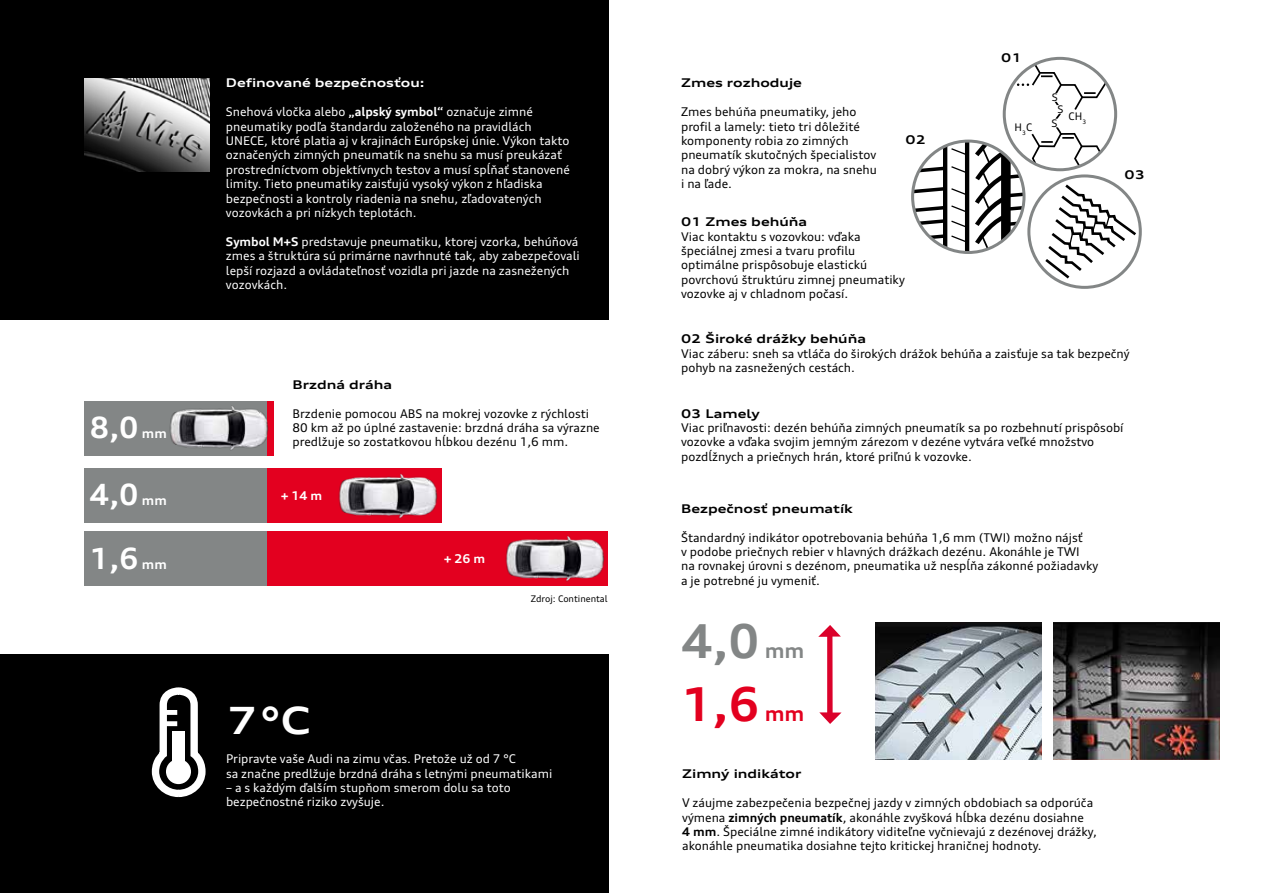
<style>
.page{position:relative;width:1263px;height:893px;background:#fff}
.page>*{position:absolute;margin:0;border:0;box-sizing:border-box;transform-origin:0 0}
.t1{font:700 46.65px "Audi Type";color:#838686}
.t2{font:700 46.65px "Audi Type";color:#e3001f}
.t3{font:700 expanded 37.5px "Audi Type";color:#fff}
.t4{font:700 29.25px "Audi Type";color:#fff}
.t5{font:700 20.55px "Audi Type";color:#838686}
.t6{font:700 20.55px "Audi Type";color:#e3001f}
.t7{font:700 12.9px "Audi Type";color:#fff}
.t8{font:700 12.15px "Audi Type";color:#fff}
.t9{font:12px/14.4px "Audi Type";color:#000}
.t10{font:12px/14.4px "Audi Type";color:#fff}
.t11{font:700 expanded 12px "Audi Type";color:#000}
.t12{font:700 expanded 12px "Audi Type";color:#fff}
.t13{font:10.35px/12px "Audi Type";color:#000;text-align:center}
.t14{font:9px "Audi Type";color:#000}
.s1{font-weight:700}
</style>
<div class="page">
<div style="left:0;top:0;width:608px;height:320px;background:#000"></div>
<div style="left:0;top:655px;width:608px;height:238px;background:#000"></div>
<svg style="left:1030px;top:127px;width:73px;height:43px"></svg>
<svg style="left:1017px;top:61px;width:92px;height:58px"></svg>
<div style="left:1003px;top:57px;width:114px;height:114px;border:3px solid #838686;border-radius:50%"></div>
<svg style="left:913px;top:141px;width:111px;height:111px"></svg>
<hr style="left:965px;top:141px;width:4px;height:111px;background:#000">
<hr style="left:943px;top:141px;width:4px;height:111px;background:#000">
<svg style="left:1001px;top:141px;width:10px;height:111px"></svg>
<div style="left:911px;top:140px;width:114px;height:114px;border:3px solid #838686;border-radius:50%"></div>
<svg style="left:1042px;top:182px;width:97px;height:99px"></svg>
<div style="left:1027px;top:174px;width:115px;height:115px;border:3px solid #838686;border-radius:50%"></div>
<img style="left:84px;top:78px;width:125px;height:93px">
<svg style="left:818px;top:625px;width:23px;height:99px"></svg>
<svg style="left:151px;top:687px;width:55px;height:111px"></svg>
<div style="left:165px;top:710px;width:12px;height:5px;background:#fff"></div>
<div style="left:165px;top:721px;width:12px;height:5px;background:#fff"></div>
<div style="left:166px;top:759px;width:25px;height:25px;background:#fff;border-radius:50%"></div>
<div style="left:172px;top:731px;width:13px;height:39px;background:#fff"></div>
<img style="left:875px;top:622px;width:166px;height:137px">
<img style="left:1054px;top:622px;width:165px;height:137px">
<div style="left:84px;top:468px;width:183px;height:55px;background:#838686"></div>
<div style="left:84px;top:531px;width:183px;height:55px;background:#838686"></div>
<div style="left:84px;top:401px;width:183px;height:55px;background:#838686"></div>
<div style="left:267px;top:468px;width:175px;height:55px;background:#e3001f"></div>
<div style="left:267px;top:531px;width:341px;height:55px;background:#e3001f"></div>
<div style="left:267px;top:401px;width:7px;height:55px;background:#e3001f"></div>
<img style="left:170px;top:406px;width:99px;height:44px">
<img style="left:338px;top:473px;width:100px;height:46px">
<img style="left:505px;top:535px;width:100px;height:47px">
<h3 class="t4" style="left:90px;top:410px;width:50px">8,0</h3>
<p class="t7" style="left:142px;top:426px;width:26px">mm</p>
<h3 class="t4" style="left:90px;top:477px;width:50px">4,0</h3>
<p class="t7" style="left:142px;top:493px;width:26px">mm</p>
<h3 class="t4" style="left:90px;top:540px;width:50px">1,6</h3>
<p class="t7" style="left:142px;top:556px;width:26px">mm</p>
<p class="t12" style="left:226px;top:76px;width:200px">Definované bezpečnosťou:</p>
<p class="t10" style="left:226px;top:104px;width:345px">Snehová vločka alebo <span class="s1">„alpský symbol“</span> označuje zimné pneumatiky podľa štandardu založeného na pravidlách UNECE, ktoré platia aj v krajinách Európskej únie. Výkon takto označených zimných pneumatík na snehu sa musí preukázať prostredníctvom objektívnych testov a musí spĺňať stanovené limity. Tieto pneumatiky zaisťujú vysoký výkon z hľadiska bezpečnosti a kontroly riadenia na snehu, zľadovatených vozovkách a pri nízkych teplotách.</p>
<p class="t10" style="left:226px;top:234px;width:355px"><span class="s1">Symbol M+S</span> predstavuje pneumatiku, ktorej vzorka, behúňová zmes a štruktúra sú primárne navrhnuté tak, aby zabezpečovali lepší rozjazd a ovládateľnosť vozidla pri jazde na zasnežených vozovkách.</p>
<p class="t11" style="left:292px;top:377px;width:101px">Brzdná dráha</p>
<p class="t9" style="left:292px;top:406px;width:309px">Brzdenie pomocou ABS na mokrej vozovke z rýchlosti<br>80 km až po úplné zastavenie: brzdná dráha sa výrazne predlžuje so zostatkovou hĺbkou dezénu 1,6 mm.</p>
<p class="t8" style="left:281px;top:488px;width:43px">+ 14 m</p>
<h2 class="t3" style="left:226px;top:698px;width:87px">7°C</h2>
<p class="t8" style="left:444px;top:551px;width:43px">+ 26 m</p>
<p class="t14" style="left:531px;top:593px;width:78px">Zdroj: Continental</p>
<p class="t10" style="left:226px;top:752px;width:328px">Pripravte vaše Audi na zimu včas. Pretože už od 7 °C<br>sa značne predlžuje brzdná dráha s letnými pneumatikami</p>
<p class="t10" style="left:226px;top:780px;width:286px">– a s každým ďalším stupňom smerom dolu sa toto bezpečnostné riziko zvyšuje.</p>
<p class="t11" style="left:1001px;top:51px;width:22px">01</p>
<p class="t11" style="left:681px;top:76px;width:122px">Zmes rozhoduje</p>
<p class="t9" style="left:681px;top:104px;width:197px">Zmes behúňa pneumatiky, jeho profil a lamely: tieto tri dôležité komponenty robia zo zimných pneumatík skutočných špecialistov na dobrý výkon za mokra, na snehu i na ľade.</p>
<p class="t11" style="left:681px;top:214px;width:128px">01 Zmes behúňa</p>
<p class="t9" style="left:681px;top:229px;width:225px">Viac kontaktu s vozovkou: vďaka špeciálnej zmesi a tvaru profilu optimálne prispôsobuje elastickú povrchovú štruktúru zimnej pneumatiky vozovke aj v chladnom počasí.</p>
<p class="t11" style="left:681px;top:332px;width:186px">02 Široké drážky behúňa</p>
<p class="t9" style="left:681px;top:346px;width:450px">Viac záberu: sneh sa vtláča do širokých drážok behúňa a zaisťuje sa tak bezpečný pohyb na zasnežených cestách.</p>
<p class="t11" style="left:681px;top:406px;width:80px">03 Lamely</p>
<p class="t9" style="left:681px;top:420px;width:444px">Viac priľnavosti: dezén behúňa zimných pneumatík sa po rozbehnutí prispôsobí vozovke a vďaka svojim jemným zárezom v dezéne vytvára veľké množstvo pozdĺžnych a priečnych hrán, ktoré priľnú k vozovke.</p>
<p class="t13" style="left:1052px;top:92px;width:13px">S<br>S</p>
<p class="t13" style="left:1051px;top:117px;width:8px">S</p>
<p class="t13" style="left:1068px;top:110px;width:19px">CH<sub>3</sub></p>
<p class="t13" style="left:1015px;top:121px;width:19px">H<sub>3</sub>C</p>
<p class="t11" style="left:905px;top:132px;width:22px">02</p>
<p class="t11" style="left:1124px;top:167px;width:22px">03</p>
<p class="t11" style="left:681px;top:501px;width:173px">Bezpečnosť pneumatík</p>
<p class="t9" style="left:681px;top:530px;width:419px">Štandardný indikátor opotrebovania behúňa 1,6 mm (TWI) možno nájsť<br>v podobe priečnych rebier v hlavných drážkach dezénu. Akonáhle je TWI<br>na rovnakej úrovni s dezénom, pneumatika už nespĺňa zákonné požiadavky a je potrebné ju vymeniť.</p>
<h1 class="t1" style="left:682px;top:612px;width:79px">4,0</h1>
<h1 class="t2" style="left:682px;top:676px;width:79px">1,6</h1>
<h3 class="t5" style="left:765px;top:638px;width:41px">mm</h3>
<h3 class="t6" style="left:765px;top:701px;width:41px">mm</h3>
<p class="t11" style="left:682px;top:767px;width:121px">Zimný indikátor</p>
<p class="t9" style="left:682px;top:796px;width:416px">V záujme zabezpečenia bezpečnej jazdy v zimných obdobiach sa odporúča výmena <span class="s1">zimných pneumatík</span>, akonáhle zvyšková hĺbka dezénu dosiahne<br><span class="s1">4 mm</span>. Špeciálne zimné indikátory viditeľne vyčnievajú z dezénovej drážky, akonáhle pneumatika dosiahne tejto kritickej hraničnej hodnoty.</p>
</div>
